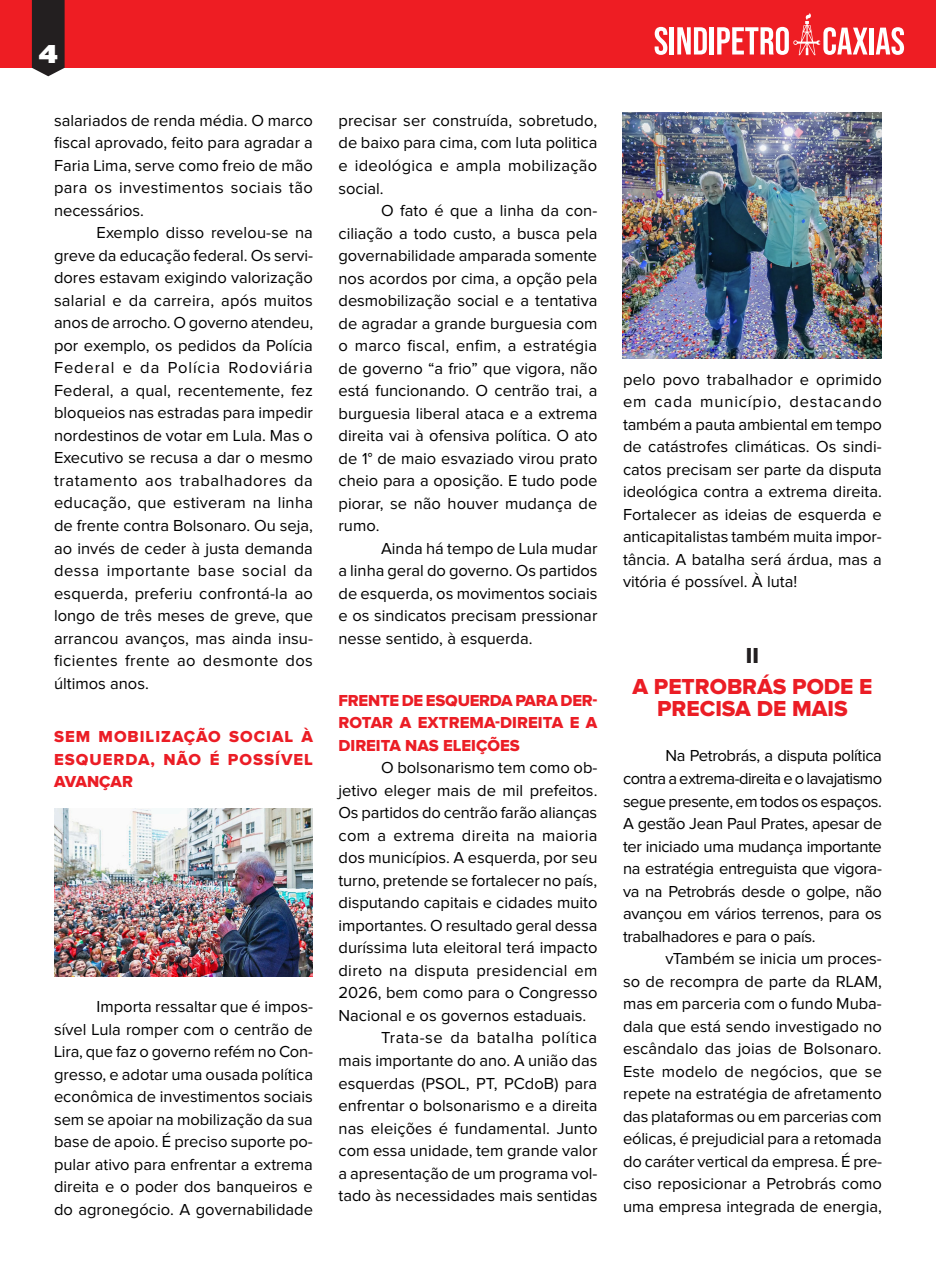
<style>
.page{position:relative;width:936px;height:1276px;background:#fff}
.page>*{position:absolute;margin:0;border:0;box-sizing:border-box;transform-origin:0 0}
.t1{font:27px "Knockout HTF73 Full Heviweight";color:#fff}
.t2{font:22.5px/22.5px "Proxima Nova Extrabld";color:#eb1d25;text-align:center}
.t3{font:22.5px "Proxima Nova Extrabld";color:#231f20}
.t4{font:16.5px/22.5px "Proxima Nova";color:#000001;text-align:justify}
.t5{font:16.5px/22.5px "Proxima Nova Extrabld";letter-spacing:.005em;color:#eb1d25;text-align:justify}
.t6{font:16.5px "Proxima Nova";letter-spacing:.02em;color:#000001}
.t7{font:16.5px "Proxima Nova";letter-spacing:.025em;color:#000001}
.t8{font:16.5px "Proxima Nova";letter-spacing:.035em;color:#000001}
</style>
<div class="page">
<div style="left:0;top:0;width:935px;height:68px;background:#ee1d23"></div>
<svg style="left:32px;top:0;width:33px;height:76px;background:#302a2b"></svg>
<svg style="left:654px;top:27px;width:13px;height:28px"></svg>
<div style="left:669px;top:27px;width:5px;height:27px;background:#fff"></div>
<svg style="left:677px;top:27px;width:29px;height:27px"></svg>
<div style="left:709px;top:27px;width:5px;height:27px;background:#fff"></div>
<hr style="left:869px;top:28px;width:4px;height:26px;background:#fff">
<svg style="left:875px;top:27px;width:29px;height:28px"></svg>
<svg style="left:717px;top:13px;width:150px;height:42px"></svg>
<img style="left:54px;top:808px;width:259px;height:168px">
<img style="left:622px;top:113px;width:259px;height:245px">
<h1 class="t1" style="left:38px;top:39px;width:22px">4</h1>
<p class="t4" style="left:54px;top:110px;width:260px">salariados de renda média. O marco fiscal aprovado, feito para agradar a Faria Lima, serve como freio de mão para os investimentos sociais tão necessários.</p>
<p class="t4" style="left:54px;top:222px;width:260px;text-indent:43px">Exemplo disso revelou-se na greve da educação federal. Os servi&shy;dores estavam exigindo valorização salarial e da carreira, após muitos anos de arrocho. O governo atendeu, por exemplo, os pedidos da Polícia Federal e da Polícia Rodoviária Federal, a qual, recentemente, fez bloqueios nas estradas para impedir nordestinos de votar em Lula. Mas o Executivo se recusa a dar o mesmo tratamento aos trabalhadores da educação, que estiveram na linha de frente contra Bolsonaro. Ou seja, ao invés de ceder à justa demanda dessa importante base social da esquerda, preferiu confrontá-la ao longo de três meses de greve, que arrancou avanços, mas ainda insu&shy;ficientes frente ao desmonte dos últimos anos.</p>
<p class="t5" style="left:54px;top:726px;width:260px">SEM MOBILIZAÇÃO SOCIAL À ESQUERDA, NÃO É POSSÍVEL AVANÇAR</p>
<p class="t4" style="left:54px;top:996px;width:260px;text-indent:43px">Importa ressaltar que é impos&shy;sível Lula romper com o centrão de Lira, que faz o governo refém no Con&shy;gresso, e adotar uma ousada política econômica de investimentos sociais sem se apoiar na mobilização da sua base de apoio. É preciso suporte po&shy;pular ativo para enfrentar a extrema direita e o poder dos banqueiros e do agronegócio. A governabilidade</p>
<p class="t4" style="left:338px;top:110px;width:260px">precisar ser construída, sobretudo, de baixo para cima, com luta politica e ideológica e ampla mobilização social.</p>
<p class="t4" style="left:338px;top:200px;width:260px;text-indent:43px">O fato é que a linha da con&shy;ciliação a todo custo, a busca pela governabilidade amparada somente nos acordos por cima, a opção pela desmobilização social e a tentativa de agradar a grande burguesia com o marco fiscal, enfim, a estratégia de governo “a frio” que vigora, não está funcionando. O centrão trai, a burguesia liberal ataca e a extrema direita vai à ofensiva política. O ato de 1° de maio esvaziado virou prato cheio para a oposição. E tudo pode piorar, se não houver mudança de rumo.</p>
<p class="t4" style="left:338px;top:538px;width:260px;text-indent:43px">Ainda há tempo de Lula mudar a linha geral do governo. Os partidos de esquerda, os movimentos sociais e os sindicatos precisam pressionar nesse sentido, à esquerda.</p>
<p class="t5" style="left:338px;top:689px;width:260px">FRENTE DE ESQUERDA PARA DER-ROTAR A EXTREMA-DIREITA E A DIREITA NAS ELEIÇÕES</p>
<p class="t4" style="left:381px;top:757px;width:218px">O bolsonarismo tem como ob-</p>
<p class="t4" style="left:338px;top:780px;width:260px">jetivo eleger mais de mil prefeitos.</p>
<p class="t4" style="left:338px;top:802px;width:260px">Os partidos do centrão farão alianças</p>
<p class="t7" style="left:338px;top:828px;width:260px">com a extrema direita na maioria</p>
<p class="t4" style="left:338px;top:847px;width:260px">dos municípios. A esquerda, por seu</p>
<p class="t4" style="left:338px;top:870px;width:260px">turno, pretende se fortalecer no país,</p>
<p class="t4" style="left:338px;top:892px;width:260px">disputando capitais e cidades muito</p>
<p class="t4" style="left:338px;top:915px;width:260px">importantes. O resultado geral dessa</p>
<p class="t4" style="left:338px;top:937px;width:260px">duríssima luta eleitoral terá impacto</p>
<p class="t6" style="left:338px;top:963px;width:260px">direto na disputa presidencial em</p>
<p class="t4" style="left:338px;top:982px;width:260px">2026, bem como para o Congresso</p>
<p class="t4" style="left:338px;top:1005px;width:249px">Nacional e os governos estaduais.</p>
<p class="t8" style="left:381px;top:1030px;width:218px">Trata-se da batalha política</p>
<p class="t4" style="left:338px;top:1050px;width:260px">mais importante do ano. A união das</p>
<p class="t4" style="left:338px;top:1072px;width:260px">esquerdas (PSOL, PT, PCdoB) para</p>
<p class="t4" style="left:338px;top:1095px;width:260px">enfrentar o bolsonarismo e a direita</p>
<p class="t4" style="left:338px;top:1117px;width:260px">nas eleições é fundamental. Junto</p>
<p class="t4" style="left:338px;top:1140px;width:260px">com essa unidade, tem grande valor</p>
<p class="t4" style="left:338px;top:1162px;width:260px">a apresentação de um programa vol-</p>
<p class="t4" style="left:338px;top:1185px;width:260px">tado às necessidades mais sentidas</p>
<p class="t4" style="left:623px;top:369px;width:260px">pelo povo trabalhador e oprimido em cada município, destacando também a pauta ambiental em tempo de catástrofes climáticas. Os sindi&shy;catos precisam ser parte da disputa ideológica contra a extrema direita.<br>Fortalecer as ideias de esquerda e anticapitalistas também muita impor&shy;tância. A batalha será árdua, mas a vitória é possível. À luta!</p>
<h2 class="t3" style="left:745px;top:642px;width:15px">II</h2>
<h2 class="t2" style="left:632px;top:676px;width:242px">A PETROBRÁS PODE E<br>PRECISA DE MAIS</h2>
<p class="t4" style="left:623px;top:745px;width:261px;text-indent:43px">Na Petrobrás, a disputa política contra a extrema-direita e o lavajatismo segue presente, em todos os espaços.<br>A gestão Jean Paul Prates, apesar de ter iniciado uma mudança importante na estratégia entreguista que vigora&shy;va na Petrobrás desde o golpe, não avançou em vários terrenos, para os trabalhadores e para o país.</p>
<p class="t4" style="left:623px;top:948px;width:260px;text-indent:43px">vTambém se inicia um proces&shy;so de recompra de parte da RLAM, mas em parceria com o fundo Muba&shy;dala que está sendo investigado no escândalo das joias de Bolsonaro.<br>Este modelo de negócios, que se repete na estratégia de afretamento das plataformas ou em parcerias com eólicas, é prejudicial para a retomada do caráter vertical da empresa. É pre&shy;ciso reposicionar a Petrobrás como uma empresa integrada de energia,</p>
</div>
